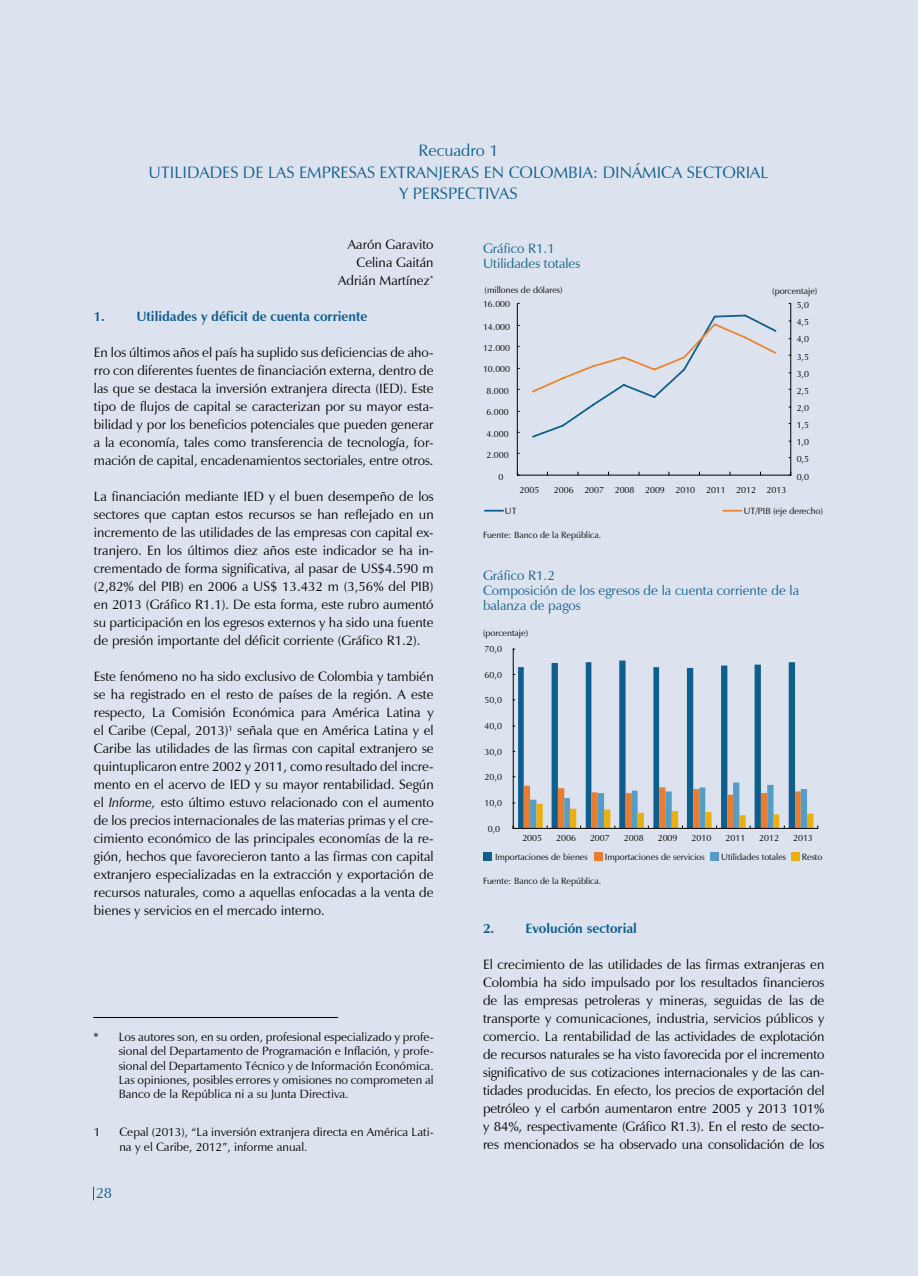
<style>
.page{position:relative;width:918px;height:1276px;background:#fff}
.page>*{position:absolute;margin:0;border:0;box-sizing:border-box;transform-origin:0 0}
.t1{font:16.5px/21.6px "Zapf Humanist 601 BT";color:#0f5f8e;text-align:center}
.t2{font:15px "Zapf Humanist 601 BT";color:#0f5f8e}
.t3{font:13.5px/18px "Zapf Humanist 601 BT";color:#000;text-align:justify}
.t4{font:13.5px/15px "Zapf Humanist 601 BT";color:#0f5f8e}
.t5{font:700 13.5px "Zapf Humanist 601 BT";color:#0f5f8e}
.t6{font:12px/14.4px "Zapf Humanist 601 BT";color:#000}
.t7{font:9px "Zapf Humanist 601 BT";color:#000}
.s1{font-style:italic}
</style>
<div class="page">
<div style="left:0;top:0;width:917px;height:1276px;background:#dde3ee"></div>
<svg style="left:93px;top:1186px;width:1px;height:14px"></svg>
<hr style="left:93px;top:1017px;width:245px;height:1px;background:#000">
<hr style="left:790px;top:304px;width:1px;height:171px;background:#000">
<hr style="left:517px;top:304px;width:1px;height:171px;background:#000">
<hr style="left:517px;top:475px;width:274px;height:1px;background:#000">
<svg style="left:532px;top:314px;width:245px;height:124px"></svg>
<svg style="left:485px;top:510px;width:18px;height:1px"></svg>
<svg style="left:723px;top:510px;width:19px;height:1px"></svg>
<hr style="left:513px;top:649px;width:1px;height:179px;background:#000">
<svg style="left:513px;top:660px;width:306px;height:169px"></svg>
<div style="left:483px;top:852px;width:9px;height:8px;background:#0f5f8e"></div>
<div style="left:594px;top:852px;width:8px;height:8px;background:#e87c30"></div>
<div style="left:710px;top:852px;width:9px;height:8px;background:#559dc5"></div>
<div style="left:791px;top:852px;width:9px;height:8px;background:#eab010"></div>
<p class="t1" style="left:149px;top:140px;width:622px">Recuadro 1<br>UTILIDADES DE LAS EM PRESAS EXTRANJERAS EN COLOMBIA: DINÁMICA SECTORIAL<br>Y PERSPECTIVAS</p>
<p class="t3" style="left:338px;top:235px;width:97px;text-align:right">Aarón Garavito<br>Celina Gaitán<br>Adrián Martínez<sup>*</sup></p>
<p class="t5" style="left:94px;top:308px;width:275px">1. Utilidades y déficit de cuenta corriente</p>
<p class="t3" style="left:94px;top:343px;width:341px">En los últimos años el país ha suplido sus deficiencias de aho&shy;rro con diferentes fuentes de financiación externa, dentro de las que se destaca la inversión extranjera directa (IED). Este tipo de flujos de capital se caracterizan por su mayor esta&shy;bilidad y por los beneficios potenciales que pueden generar a la economía, tales como transferencia de tecnología, for&shy;mación de capital, encadenamientos sectoriales, entre otros.</p>
<p class="t3" style="left:94px;top:487px;width:341px">La financiación mediante IED y el buen desempeño de los sectores que captan estos recursos se han reflejado en un incremento de las utilidades de las empresas con capital ex&shy;tranjero. En los últimos diez años este indicador se ha in&shy;crementado de forma significativa, al pasar de US$4.590 m (2,82% del PIB) en 2006 a US$ 13.432 m (3,56% del PIB) en 2013 (Gráfico R1.1). De esta forma, este rubro aumentó su participación en los egresos externos y ha sido una fuente de presión importante del déficit corriente (Gráfico R1.2).</p>
<p class="t3" style="left:94px;top:667px;width:341px">Este fenómeno no ha sido exclusivo de Colombia y también se ha registrado en el resto de países de la región. A este respecto, La Comisión Económica para América Latina y el Caribe (Cepal, 2013)<sup>1</sup> señala que en América Latina y el Caribe las utilidades de las firmas con capital extranjero se quintuplicaron entre 2002 y 2011, como resultado del incre&shy;mento en el acervo de IED y su mayor rentabilidad. Según el <span class="s1">Informe,</span> esto último estuvo relacionado con el aumento de los precios internacionales de las materias primas y el cre&shy;cimiento económico de las principales economías de la re&shy;gión, hechos que favorecieron tanto a las firmas con capital extranjero especializadas en la extracción y exportación de recursos naturales, como a aquellas enfocadas a la venta de bienes y servicios en el mercado interno.</p>
<p class="t6" style="left:119px;top:1029px;width:317px;text-align:justify;text-indent:-26px">* Los autores son, en su orden, profesional especializado y profe&shy;sional del Departamento de Programación e Inflación, y profe&shy;sional del Departamento Técnico y de Información Económica.<br>Las opiniones, posibles errores y omisiones no comprometen al Banco de la República ni a su Junta Directiva.</p>
<p class="t6" style="left:94px;top:1124px;width:8px">1</p>
<p class="t6" style="left:119px;top:1124px;width:316px">Cepal (2013), “La inversión extranjera directa en América Lati&shy;na y el Caribe, 2012”, informe anual.</p>
<p class="t2" style="left:96px;top:1184px;width:18px">28</p>
<p class="t4" style="left:483px;top:241px;width:99px">Gráfico R1.1<br>Utilidades totales</p>
<p class="t7" style="left:485px;top:285px;width:80px">(millones de dólares)</p>
<p class="t7" style="left:772px;top:285px;width:47px">(porcentaje)</p>
<p class="t7" style="left:483px;top:298px;width:29px">16.000</p>
<p class="t7" style="left:797px;top:299px;width:14px">5,0</p>
<p class="t7" style="left:483px;top:321px;width:29px">14.000</p>
<p class="t7" style="left:797px;top:317px;width:14px">4,5</p>
<p class="t7" style="left:483px;top:342px;width:29px">12.000</p>
<p class="t7" style="left:797px;top:334px;width:14px">4,0</p>
<p class="t7" style="left:797px;top:351px;width:14px">3,5</p>
<p class="t7" style="left:483px;top:364px;width:29px">10.000</p>
<p class="t7" style="left:797px;top:368px;width:14px">3,0</p>
<p class="t7" style="left:486px;top:385px;width:24px">8.000</p>
<p class="t7" style="left:797px;top:385px;width:14px">2,5</p>
<p class="t7" style="left:486px;top:406px;width:24px">6.000</p>
<p class="t7" style="left:797px;top:402px;width:14px">2,0</p>
<p class="t7" style="left:486px;top:428px;width:24px">4.000</p>
<p class="t7" style="left:797px;top:419px;width:14px">1,5</p>
<p class="t7" style="left:797px;top:436px;width:14px">1,0</p>
<p class="t7" style="left:486px;top:449px;width:24px">2.000</p>
<p class="t7" style="left:797px;top:454px;width:14px">0,5</p>
<p class="t7" style="left:499px;top:471px;width:6px">0</p>
<p class="t7" style="left:797px;top:471px;width:14px">0,0</p>
<p class="t7" style="left:520px;top:484px;width:21px">2005</p>
<p class="t7" style="left:554px;top:484px;width:234px">2006 2007 2008 2009 2010 2011 2012 2013</p>
<p class="t7" style="left:505px;top:506px;width:13px">UT</p>
<p class="t7" style="left:744px;top:505px;width:81px">UT/PIB (eje derecho)</p>
<p class="t7" style="left:483px;top:529px;width:120px">Fuente: Banco de la República.</p>
<p class="t4" style="left:483px;top:568px;width:318px">Gráfico R1.2<br>Composición de los egresos de la cuenta corriente de la balanza de pagos</p>
<p class="t7" style="left:483px;top:627px;width:47px">(porcentaje)</p>
<p class="t7" style="left:485px;top:643px;width:19px">70,0</p>
<p class="t7" style="left:485px;top:669px;width:19px">60,0</p>
<p class="t7" style="left:485px;top:695px;width:19px">50,0</p>
<p class="t7" style="left:485px;top:720px;width:19px">40,0</p>
<p class="t7" style="left:485px;top:746px;width:19px">30,0</p>
<p class="t7" style="left:485px;top:771px;width:19px">20,0</p>
<p class="t7" style="left:485px;top:797px;width:19px">10,0</p>
<p class="t7" style="left:488px;top:823px;width:14px">0,0</p>
<p class="t7" style="left:522px;top:833px;width:21px">2005</p>
<p class="t7" style="left:556px;top:833px;width:21px">2006</p>
<p class="t7" style="left:590px;top:833px;width:21px">2007</p>
<p class="t7" style="left:624px;top:833px;width:21px">2008</p>
<p class="t7" style="left:658px;top:833px;width:21px">2009</p>
<p class="t7" style="left:692px;top:833px;width:21px">2010</p>
<p class="t7" style="left:726px;top:833px;width:21px">2011</p>
<p class="t7" style="left:759px;top:833px;width:21px">2012</p>
<p class="t7" style="left:793px;top:833px;width:21px">2013</p>
<p class="t7" style="left:495px;top:851px;width:94px">Importaciones de bienes</p>
<p class="t7" style="left:605px;top:851px;width:101px">Importaciones de servicios</p>
<p class="t7" style="left:721px;top:851px;width:66px">Utilidades totales</p>
<p class="t7" style="left:802px;top:851px;width:22px">Resto</p>
<p class="t7" style="left:483px;top:875px;width:120px">Fuente: Banco de la República.</p>
<p class="t5" style="left:483px;top:920px;width:155px">2. Evolución sectorial</p>
<p class="t3" style="left:483px;top:955px;width:343px">El crecimiento de las utilidades de las firmas extranjeras en Colombia ha sido impulsado por los resultados financieros de las empresas petroleras y mineras, seguidas de las de transporte y comunicaciones, industria, servicios públicos y comercio. La rentabilidad de las actividades de explotación de recursos naturales se ha visto favorecida por el incremento significativo de sus cotizaciones internacionales y de las can&shy;tidades producidas. En efecto, los precios de exportación del petróleo y el carbón aumentaron entre 2005 y 2013 101% y 84%, respectivamente (Gráfico R1.3). En el resto de secto&shy;res mencionados se ha observado una consolidación de los</p>
</div>
